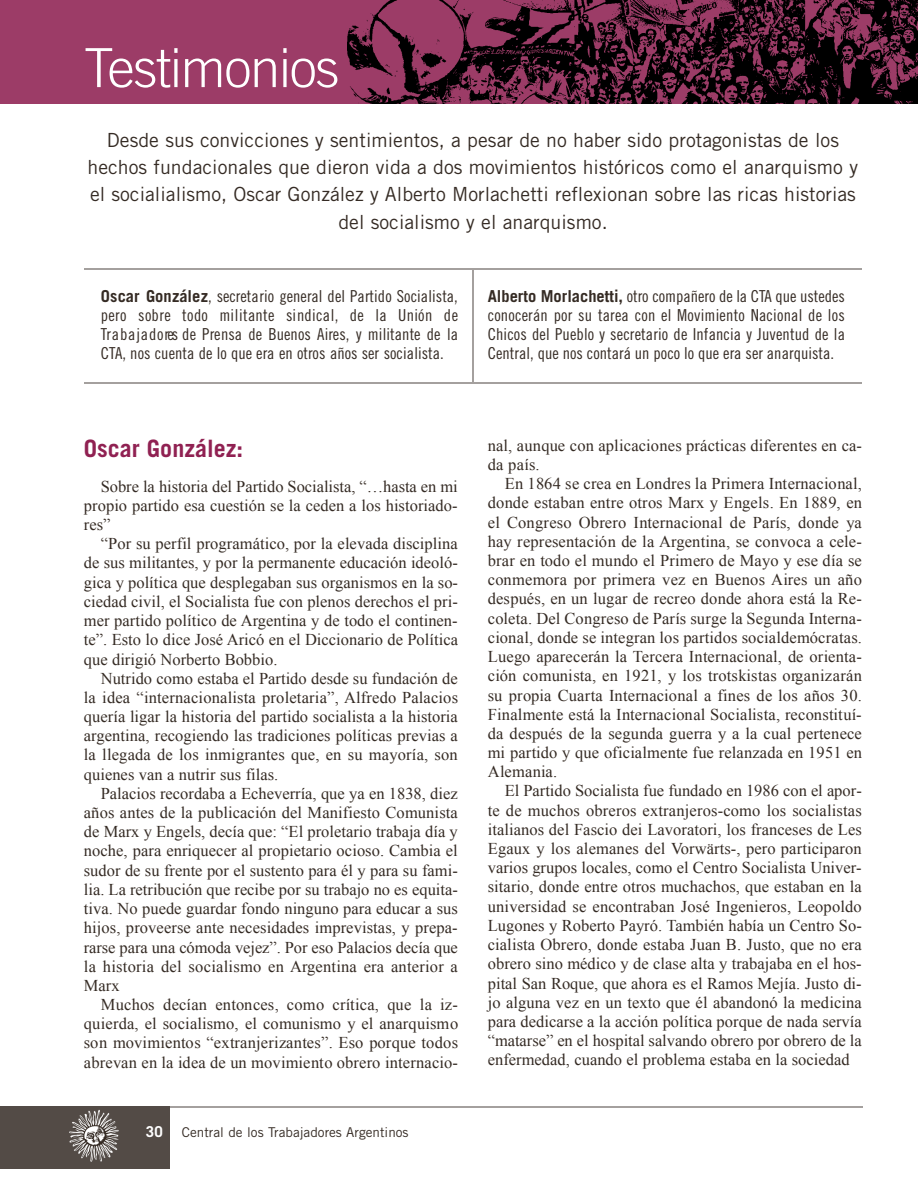
<style>
.page{position:relative;width:918px;height:1188px;background:#fff}
.page>*{position:absolute;margin:0;border:0;box-sizing:border-box;transform-origin:0 0}
.t1{font:300 54px "Trade Gothic";letter-spacing:-.025em;color:#fff}
.t2{font:700 24px "Trade Gothic";color:#902152}
.t3{font:19.5px/27.3px "Trade Gothic";color:#352b24;text-align:center}
.t4{font:16.5px/19.2px "Times New Roman";color:#352b24;text-align:justify}
.t5{font:16.5px/19.2px "Trade Gothic Cond Eighteen";color:#352b24;text-align:justify}
.t6{font:700 15px "Trade Gothic";color:#fff}
.t7{font:13.5px "Trade Gothic";color:#352b24}
.s1{font-family:"Trade Gothic";font-weight:700}
</style>
<div class="page">
<hr style="left:169px;top:1106px;width:694px;height:1px;background:#a4a09e">
<img style="left:0;top:1106px;width:169px;height:62px">
<div style="left:0;top:0;width:918px;height:104px;background:#9c3c67"></div>
<hr style="left:84px;top:268px;width:778px;height:2px;background:#a4a09e">
<hr style="left:84px;top:382px;width:778px;height:1px;background:#a4a09e">
<hr style="left:472px;top:270px;width:2px;height:113px;background:#a4a09e">
<img style="left:347px;top:0;width:571px;height:104px">
<h1 class="t1" style="left:84px;top:48px;width:257px">Te s tim o n io s</h1>
<p class="t3" style="left:87px;top:128px;width:772px">Desde sus convicciones y sentimientos, a pesar de no haber sido protagonistas de los hechos fundacionales que dieron vida a dos movimientos históricos como el anarquismo y el socialialismo, Oscar González y Alberto Morlachetti reflexionan sobre las ricas historias del socialismo y el anarquismo.</p>
<p class="t5" style="left:101px;top:288px;width:359px"><span class="s1">Oscar González</span>, secretario general del Partido Socialista, p e ro sobre todo militante sindical, de la Unión de Tr a b a ja d o res de Prensa de Buenos Aires, y militante de la C TA, nos cuenta de lo que era en otros años ser socialista.</p>
<p class="t5" style="left:488px;top:288px;width:359px"><span class="s1">Alberto Morlachetti,</span> otro compañero de la CTA que ustedes conocerán por su tarea con el Movimiento Nacional de los Chicos del Pueblo y secretario de Infancia y Juventud de la Central, que nos contará un poco lo que era ser anarquista.</p>
<h2 class="t2" style="left:84px;top:440px;width:161px">Oscar González:</h2>
<p class="t4" style="left:84px;top:477px;width:375px;text-indent:17px">Sobre la historia del Partido Socialista, “…hasta en mi propio partido esa cuestión se la ceden a los historiado&shy;res”</p>
<p class="t4" style="left:84px;top:534px;width:376px;text-indent:17px">“Por su perfil programático, por la elevada disciplina de sus militantes, y por la permanente educación ideoló&shy;gica y política que desplegaban sus organismos en la so&shy;ciedad civil, el Socialista fue con plenos derechos el pri&shy;mer partido político de Argentina y de todo el continen&shy;te”. Esto lo dice José Aricó en el Diccionario de Política que dirigió Norberto Bobbio.</p>
<p class="t4" style="left:84px;top:668px;width:376px;text-indent:17px">Nutrido como estaba el Partido desde su fundación de la idea “internacionalista proletaria”, Alfredo Palacios quería ligar la historia del partido socialista a la historia argentina, recogiendo las tradiciones políticas previas a la llegada de los inmigrantes que, en su mayoría, son quienes van a nutrir sus filas.</p>
<p class="t4" style="left:84px;top:784px;width:376px;text-indent:17px">Palacios recordaba a Echeverría, que ya en 1838, diez años antes de la publicación del Manifiesto Comunista de Marx y Engels, decía que: “El proletario trabaja día y noche, para enriquecer al propietario ocioso. Cambia el sudor de su frente por el sustento para él y para su fami&shy;lia. La retribución que recibe por su trabajo no es equita&shy;tiva. No puede guardar fondo ninguno para educar a sus hijos, proveerse ante necesidades imprevistas, y prepa&shy;rarse para una cómoda vejez”. Por eso Palacios decía que la historia del socialismo en Argentina era anterior a Marx</p>
<p class="t4" style="left:84px;top:995px;width:376px;text-indent:17px">Muchos decían entonces, como crítica, que la iz&shy;quierda, el socialismo, el comunismo y el anarquismo son movimientos “extranjerizantes”. Eso porque todos abrevan en la idea de un movimiento obrero internacio-</p>
<p class="t6" style="left:146px;top:1126px;width:19px">3 0</p>
<p class="t7" style="left:182px;top:1127px;width:228px">Central de los Trabajadores Argentinos</p>
<p class="t4" style="left:488px;top:435px;width:376px">nal, aunque con aplicaciones prácticas diferentes en ca&shy;da país.</p>
<p class="t4" style="left:488px;top:474px;width:376px;text-indent:17px">En 1864 se crea en Londres la Primera Internacional, donde estaban entre otros Marx y Engels. En 1889, en el Congreso Obrero Internacional de París, donde ya hay representación de la A rgentina, se convoca a cele&shy;brar en todo el mundo el Primero de Mayo y ese día se conmemora por primera vez en Buenos Aires un año después, en un lugar de recreo donde ahora está la Re&shy;coleta. Del Congreso de París surge la Segunda Interna&shy;cional, donde se integran los partidos socialdemócratas.<br>Luego aparecerán la Tercera Internacional, de orienta&shy;ción comunista, en 1921, y los trotskistas org a n iz a r á n su propia Cuarta Internacional a fines de los años 30.<br>Finalmente está la Internacional Socialista, reconstituí&shy;da después de la segunda guerra y a la cual pertenece mi partido y que oficialmente fue relanzada en 1951 en Alemania.</p>
<p class="t4" style="left:488px;top:781px;width:376px;text-indent:17px">El Partido Socialista fue fundado en 1986 con el apor&shy;te de muchos obreros extranjeros-como los socialistas italianos del Fascio dei Lavoratori, los franceses de Les Egaux y los alemanes del Vorwärts-, pero participaron varios grupos locales, como el Centro Socialista Univer&shy;sitario, donde entre otros muchachos, que estaban en la universidad se encontraban José Ingenieros, Leopoldo Lugones y Roberto Payró. También había un Centro So&shy;cialista Obrero, donde estaba Juan B. Justo, que no era obrero sino médico y de clase alta y trabajaba en el hos&shy;pital San Roque, que ahora es el Ramos Mejía. Justo di&shy;jo alguna vez en un texto que él abandonó la medicina para dedicarse a la acción política porque de nada servía “matarse” en el hospital salvando obrero por obrero de la enfermedad, cuando el problema estaba en la sociedad</p>
</div>
